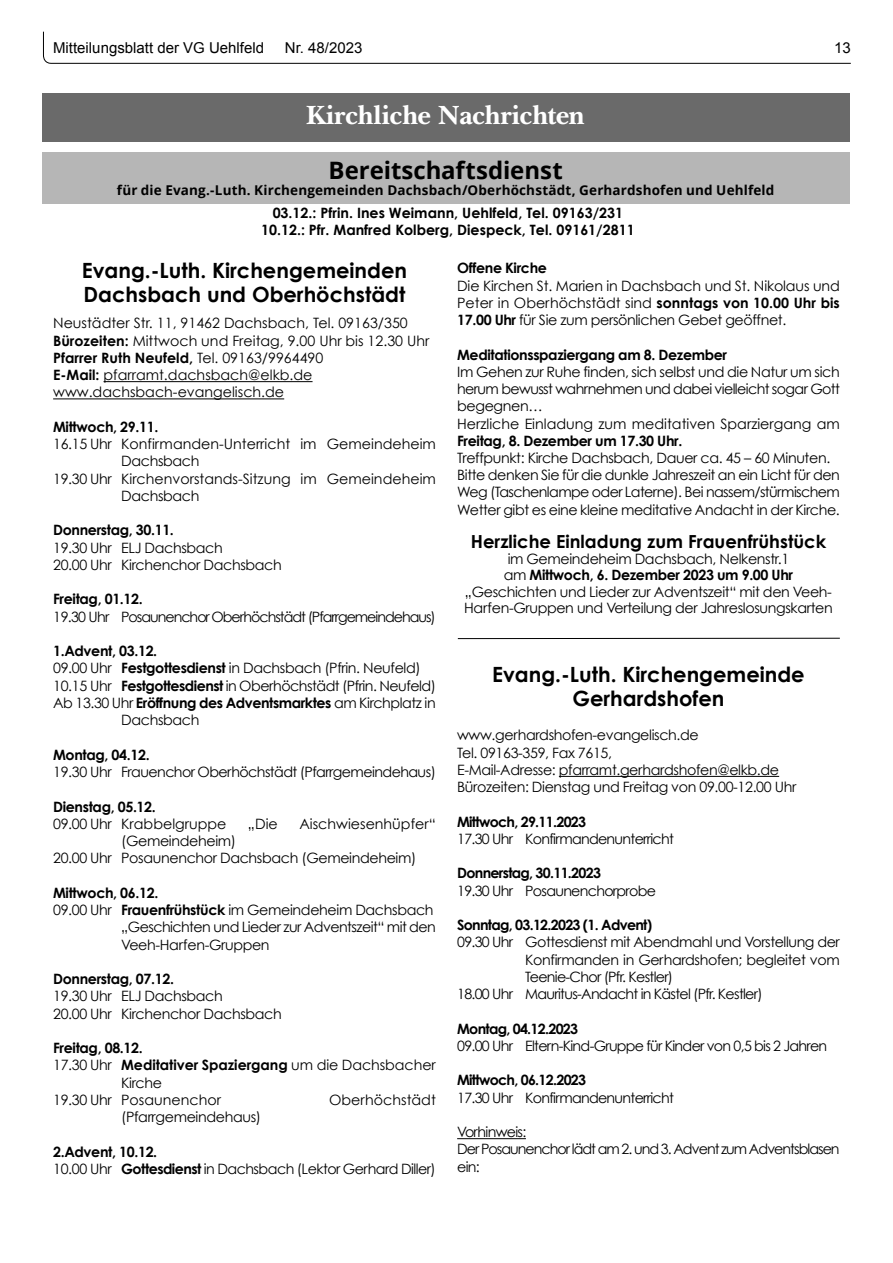
<style>
.page{position:relative;width:893px;height:1263px;background:#fff}
.page>*{position:absolute;margin:0;border:0;box-sizing:border-box;transform-origin:0 0}
.t1{font:700 27px "Baskerville BT";letter-spacing:-.025em;color:#fff}
.t2{font:700 24px "Open Sans";color:#000}
.t3{font:700 21px/24px "Century Gothic";color:#000}
.t4{font:700 18px "Century Gothic";color:#000}
.t5{font:15px "Arial";color:#000}
.t6{font:14.25px/17.2px "Century Gothic";letter-spacing:-.025em;color:#000}
.t7{font:14.25px/17.2px "Century Gothic";color:#000}
.t8{font:700 14.25px "Century Gothic";letter-spacing:-.025em;color:#000}
.t9{font:14.25px "Century Gothic";letter-spacing:-.05em;color:#000}
.t10{font:14.25px/17.2px "Century Gothic";letter-spacing:-.07em;color:#000}
.t11{font:700 14.25px "Century Gothic";letter-spacing:-.05em;color:#000}
.t12{font:700 14.25px/17.1px "Century Gothic";color:#000;text-align:center}
.t13{font:14.25px "Century Gothic";letter-spacing:-.005em;color:#000}
.t14{font:700 13.5px "Open Sans";letter-spacing:.015em;color:#000}
.s1{font-weight:700}
.s2{font-weight:400}
</style>
<div class="page">
<svg style="left:43px;top:31px;width:808px;height:33px"></svg>
<div style="left:42px;top:152px;width:808px;height:51px;background:#b6b6b6"></div>
<div style="left:42px;top:93px;width:808px;height:49px;background:#6a6a6a"></div>
<hr style="left:104px;top:381px;width:209px;height:1px;background:#000">
<hr style="left:53px;top:398px;width:231px;height:1px;background:#000">
<hr style="left:559px;top:776px;width:220px;height:1px;background:#000">
<hr style="left:457px;top:1138px;width:69px;height:1px;background:#000">
<hr style="left:458px;top:638px;width:382px;height:1px;background:#000">
<p class="t5" style="left:53px;top:38px;width:212px">Mitteilungsblatt der VG Uehlfeld</p>
<p class="t5" style="left:285px;top:38px;width:79px">Nr. 48/2023</p>
<p class="t5" style="left:834px;top:38px;width:18px">13</p>
<h1 class="t1" style="left:306px;top:105px;width:280px">Kirchliche Nachrichten</h1>
<h2 class="t2" style="left:329px;top:153px;width:236px">Bereitschaftsdienst</h2>
<p class="t14" style="left:117px;top:180px;width:659px">für die Evang.-Luth. Kirchengemeinden Dachsbach/Oberhöchstädt, Gerhardshofen und Uehlfeld</p>
<p class="t12" style="left:261px;top:206px;width:375px">03.12.: Pfrin. Ines Weimann, Uehlfeld, Tel. 09163/231<br>10.12.: Pfr. Manfred Kolberg, Diespeck, Tel. 09161/2811</p>
<h3 class="t3" style="left:82px;top:260px;width:327px">Evang.-Luth. Kirchengemeinden<br>Dachsbach und Oberhˆchst‰dt</h3>
<p class="t7" style="left:53px;top:316px;width:378px">Neust‰dter Str. 11, 91462 Dachsbach, Tel. 09163/350<br><span class="s1">B¸rozeiten:</span> Mittwoch und Freitag, 9.00 Uhr bis 12.30 Uhr <span class="s1">Pfarrer Ruth Neufeld,</span> Tel. 09163/9964490<br><span class="s1">E-Mail:</span> pfarramt.dachsbach@elkb.de www.dachsbach-evangelisch.de</p>
<p class="t8" style="left:53px;top:421px;width:107px">Mittwoch, 29.11.</p>
<p class="t7" style="left:53px;top:436px;width:384px">16.15 Uhr Konfirmanden-Unterricht im Gemeindeheim</p>
<p class="t6" style="left:121px;top:454px;width:80px">Dachsbach</p>
<p class="t7" style="left:53px;top:471px;width:384px">19.30 Uhr Kirchenvorstands-Sitzung im Gemeindeheim</p>
<p class="t6" style="left:121px;top:488px;width:80px">Dachsbach</p>
<p class="t8" style="left:53px;top:524px;width:122px">Donnerstag, 30.11.</p>
<p class="t6" style="left:53px;top:540px;width:230px">19.30 Uhr ELJ Dachsbach<br>20.00 Uhr Kirchenchor Dachsbach</p>
<p class="t8" style="left:53px;top:593px;width:91px">Freitag, 01.12.</p>
<p class="t10" style="left:53px;top:609px;width:384px">19.30 Uhr Posaunenchor Oberhˆchst‰dt (Pfarrgemeindehaus)</p>
<p class="t8" style="left:53px;top:645px;width:106px">1.Advent, 03.12.</p>
<p class="t6" style="left:53px;top:661px;width:369px">09.00 Uhr <span class="s1">Festgottesdienst</span> in Dachsbach (Pfrin. Neufeld)</p>
<p class="t6" style="left:53px;top:678px;width:384px">10.15 Uhr <span class="s1">Festgottesdienst</span> in Oberhˆchst‰dt (Pfrin. Neufeld)</p>
<p class="t8" style="left:53px;top:697px;width:384px"><span class="s2">Ab 13.30 Uhr</span> Erˆffnung des Adventsmarktes <span class="s2">am Kirchplatz in</span></p>
<p class="t6" style="left:121px;top:712px;width:80px">Dachsbach</p>
<p class="t8" style="left:53px;top:749px;width:98px">Montag, 04.12.</p>
<p class="t6" style="left:53px;top:764px;width:384px">19.30 Uhr Frauenchor Oberhˆchst‰dt (Pfarrgemeindehaus)</p>
<p class="t8" style="left:53px;top:800px;width:104px">Dienstag, 05.12.</p>
<p class="t7" style="left:53px;top:816px;width:175px">09.00 Uhr Krabbelgruppe</p>
<p class="t6" style="left:248px;top:816px;width:31px">ÑDie</p>
<p class="t7" style="left:299px;top:816px;width:138px">Aischwiesenh¸pferì</p>
<p class="t6" style="left:53px;top:833px;width:365px;text-indent:68px">(Gemeindeheim)<br>20.00 Uhr Posaunenchor Dachsbach (Gemeindeheim)</p>
<p class="t8" style="left:53px;top:887px;width:107px">Mittwoch, 06.12.</p>
<p class="t6" style="left:53px;top:902px;width:382px">09.00 Uhr <span class="s1">Frauenfr¸hst¸ck</span> im Gemeindeheim Dachsbach</p>
<p class="t6" style="left:121px;top:920px;width:316px">ÑGeschichten und Lieder zur Adventszeitì mit den</p>
<p class="t6" style="left:121px;top:937px;width:150px">Veeh-Harfen-Gruppen</p>
<p class="t8" style="left:53px;top:973px;width:122px">Donnerstag, 07.12.</p>
<p class="t6" style="left:53px;top:989px;width:230px">19.30 Uhr ELJ Dachsbach<br>20.00 Uhr Kirchenchor Dachsbach</p>
<p class="t8" style="left:53px;top:1042px;width:91px">Freitag, 08.12.</p>
<p class="t13" style="left:53px;top:1059px;width:384px">17.30 Uhr <span class="s1">Meditativer Spaziergang</span> um die Dachsbacher</p>
<p class="t6" style="left:121px;top:1075px;width:42px">Kirche</p>
<p class="t7" style="left:53px;top:1092px;width:169px">19.30 Uhr Posaunenchor</p>
<p class="t7" style="left:329px;top:1092px;width:108px">Oberhˆchst‰dt</p>
<p class="t6" style="left:121px;top:1109px;width:141px">(Pfarrgemeindehaus)</p>
<p class="t6" style="left:53px;top:1144px;width:384px"><span class="s1">2.Advent, 10.12.<br></span>10.00 Uhr <span class="s1">Gottesdienst</span> in Dachsbach (Lektor Gerhard Diller)</p>
<p class="t8" style="left:457px;top:262px;width:91px">Offene Kirche</p>
<p class="t6" style="left:457px;top:278px;width:384px;text-align:justify">Die Kirchen St. Marien in Dachsbach und St. Nikolaus und Peter in Oberhˆchst‰dt sind <span class="s1">sonntags von 10.00 Uhr bis 17.00 Uhr</span> f¸r Sie zum persˆnlichen Gebet geˆffnet.</p>
<p class="t8" style="left:457px;top:349px;width:272px">Meditationsspaziergang am 8. Dezember</p>
<p class="t6" style="left:457px;top:364px;width:384px">Im Gehen zur Ruhe finden, sich selbst und die Natur um sich herum bewusst wahrnehmen und dabei vielleicht sogar Gott begegnenÖ<br>Herzliche Einladung zum meditativen Sparziergang am</p>
<p class="t8" style="left:457px;top:435px;width:227px">Freitag, 8. Dezember um 17.30 Uhr.</p>
<p class="t6" style="left:457px;top:450px;width:384px">Treffpunkt: Kirche Dachsbach, Dauer ca. 45 ñ 60 Minuten.<br>Bitte denken Sie f¸r die dunkle Jahreszeit an ein Licht f¸r den Weg (Taschenlampe oder Laterne). Bei nassem/st¸rmischem Wetter gibt es eine kleine meditative Andacht in der Kirche.</p>
<p class="t4" style="left:471px;top:534px;width:357px">Herzliche Einladung zum Frauenfr¸hst¸ck</p>
<p class="t6" style="left:464px;top:552px;width:370px;line-height:16.2px;text-align:center">im Gemeindeheim Dachsbach, Nelkenstr.1<br>am <span class="s1">Mittwoch, 6. Dezember 2023 um 9.00 Uhr </span>ÑGeschichten und Lieder zur Adventszeitì mit den Veeh-Harfen-Gruppen und Verteilung der Jahreslosungskarten</p>
<h3 class="t3" style="left:492px;top:664px;width:314px;text-align:center">Evang.-Luth. Kirchengemeinde<br>Gerhardshofen</h3>
<p class="t6" style="left:457px;top:728px;width:341px">www.gerhardshofen-evangelisch.de<br>Tel. 09163-359, Fax 7615,<br>E-Mail-Adresse: pfarramt.gerhardshofen@elkb.de B¸rozeiten: Dienstag und Freitag von 09.00-12.00 Uhr</p>
<p class="t11" style="left:457px;top:816px;width:131px">Mittwoch, 29.11.2023</p>
<p class="t9" style="left:457px;top:833px;width:218px">17.30 Uhr Konfirmandenunterricht</p>
<p class="t11" style="left:457px;top:867px;width:145px">Donnerstag, 30.11.2023</p>
<p class="t9" style="left:457px;top:884px;width:200px">19.30 Uhr Posaunenchorprobe</p>
<p class="t11" style="left:457px;top:919px;width:197px">Sonntag, 03.12.2023 (1. Advent)</p>
<p class="t6" style="left:457px;top:935px;width:384px">09.30 Uhr Gottesdienst mit Abendmahl und Vorstellung der</p>
<p class="t6" style="left:525px;top:952px;width:316px">Konfirmanden in Gerhardshofen; begleitet vom</p>
<p class="t9" style="left:525px;top:971px;width:150px">Teenie-Chor (Pfr. Kestler)</p>
<p class="t9" style="left:457px;top:988px;width:307px">18.00 Uhr Mauritus-Andacht in K‰stel (Pfr. Kestler)</p>
<p class="t11" style="left:457px;top:1023px;width:123px">Montag, 04.12.2023</p>
<p class="t9" style="left:457px;top:1040px;width:372px">09.00 Uhr Eltern-Kind-Gruppe f¸r Kinder von 0,5 bis 2 Jahren</p>
<p class="t11" style="left:457px;top:1074px;width:131px">Mittwoch, 06.12.2023</p>
<p class="t9" style="left:457px;top:1091px;width:218px">17.30 Uhr Konfirmandenunterricht</p>
<p class="t10" style="left:457px;top:1124px;width:384px">Vorhinweis:<br>Der Posaunenchor l‰dt am 2. und 3. Advent zum Adventsblasen ein:</p>
</div>
